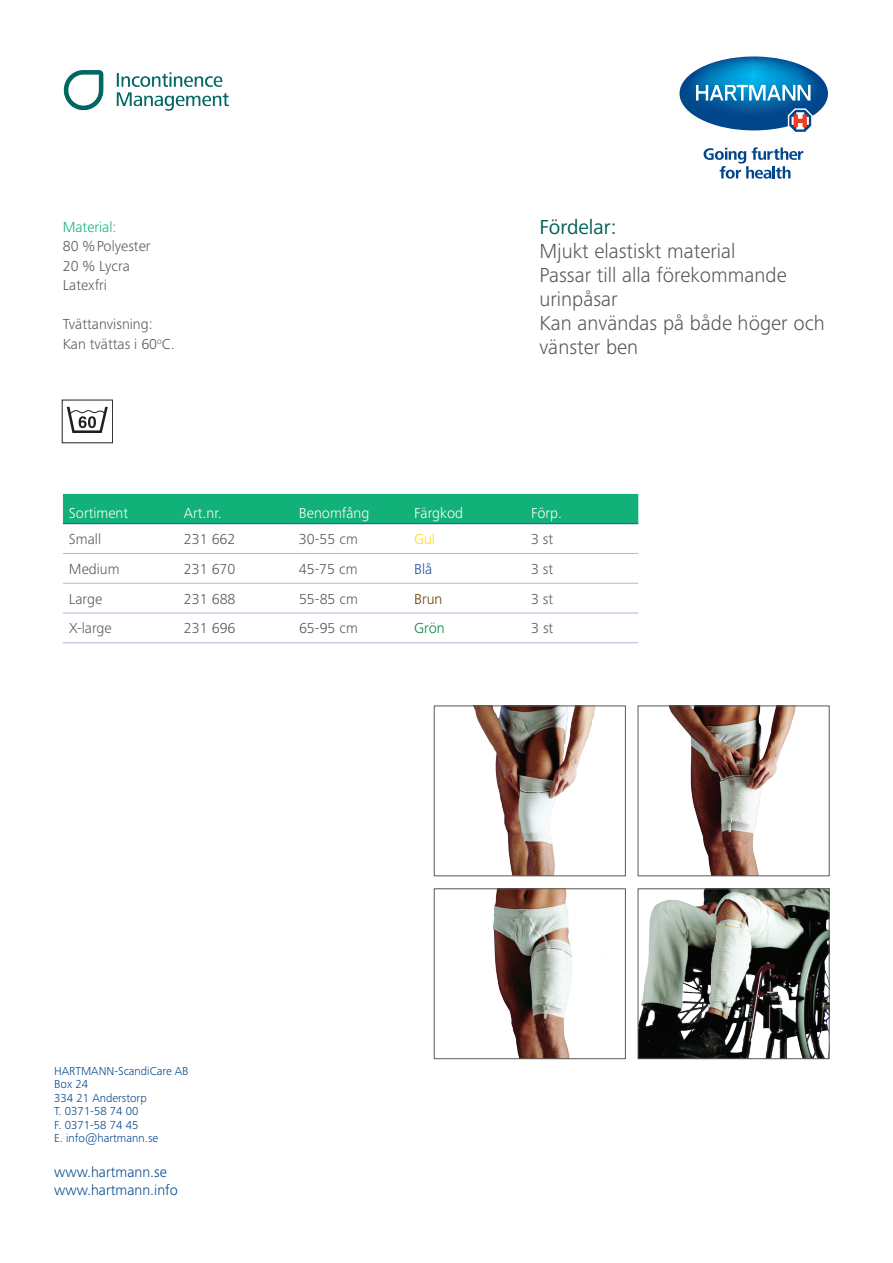
<style>
.page{position:relative;width:893px;height:1263px;background:#fff}
.page>*{position:absolute;margin:0;border:0;box-sizing:border-box;transform-origin:0 0}
.t1{font:300 21px/24px "Frutiger Next LTW1 G";color:#57585a}
.t2{font:21px "Frutiger Next LTW1 G";color:#005c55}
.t3{font:300 15px/19.5px "Frutiger Next LTW1 G";color:#57585a}
.t4{font:300 15px "Frutiger Next LTW1 G";color:#fff}
.t5{font:300 15px/18px "Frutiger Next LTW1 G";color:#01468c}
.t6{font:300 15px "Frutiger Next LTW1 G";color:#13b17a}
.t7{font:300 15px "Frutiger Next LTW1 G";color:#693a00}
.t8{font:300 15px "Frutiger Next LTW1 G";color:#00803b}
.t9{font:300 15px "Frutiger Next LTW1 G";color:#ffdc01}
.t10{font:300 15px "Frutiger Next LTW1 G";color:#214ba0}
.t11{font:300 12px/13.5px "Frutiger Next LTW1 G";color:#01468c}
</style>
<div class="page">
<img style="left:63px;top:70px;width:166px;height:41px">
<img style="left:679px;top:56px;width:149px;height:74px">
<svg style="left:696px;top:85px;width:114px;height:16px"></svg>
<svg style="left:789px;top:110px;width:22px;height:22px"></svg>
<svg style="left:704px;top:147px;width:99px;height:32px"></svg>
<svg style="left:67px;top:407px;width:41px;height:26px"></svg>
<div style="left:63px;top:494px;width:575px;height:29px;background:#13b17a"></div>
<hr style="left:63px;top:523px;width:115px;height:1px;background:#214ba0">
<hr style="left:178px;top:523px;width:115px;height:1px;background:#214ba0">
<hr style="left:293px;top:523px;width:115px;height:1px;background:#214ba0">
<hr style="left:408px;top:523px;width:117px;height:1px;background:#214ba0">
<hr style="left:525px;top:523px;width:113px;height:1px;background:#214ba0">
<hr style="left:63px;top:553px;width:115px;height:1px;background:#b3b6da">
<hr style="left:63px;top:583px;width:115px;height:1px;background:#b3b6da">
<hr style="left:63px;top:612px;width:115px;height:1px;background:#b3b6da">
<hr style="left:63px;top:642px;width:115px;height:1px;background:#b3b6da">
<hr style="left:178px;top:553px;width:115px;height:1px;background:#b3b6da">
<hr style="left:293px;top:553px;width:115px;height:1px;background:#b3b6da">
<hr style="left:408px;top:553px;width:117px;height:1px;background:#b3b6da">
<hr style="left:525px;top:553px;width:113px;height:1px;background:#b3b6da">
<hr style="left:178px;top:583px;width:115px;height:1px;background:#b3b6da">
<hr style="left:293px;top:583px;width:115px;height:1px;background:#b3b6da">
<hr style="left:408px;top:583px;width:117px;height:1px;background:#b3b6da">
<hr style="left:525px;top:583px;width:113px;height:1px;background:#b3b6da">
<hr style="left:178px;top:612px;width:115px;height:1px;background:#b3b6da">
<hr style="left:293px;top:612px;width:115px;height:1px;background:#b3b6da">
<hr style="left:408px;top:612px;width:117px;height:1px;background:#b3b6da">
<hr style="left:525px;top:612px;width:113px;height:1px;background:#b3b6da">
<hr style="left:178px;top:642px;width:115px;height:1px;background:#b3b6da">
<hr style="left:293px;top:642px;width:115px;height:1px;background:#b3b6da">
<hr style="left:408px;top:642px;width:117px;height:1px;background:#b3b6da">
<hr style="left:525px;top:642px;width:113px;height:1px;background:#b3b6da">
<img style="left:474px;top:708px;width:121px;height:166px">
<div style="left:434px;top:706px;width:192px;height:170px;border:1px solid #57585a"></div>
<img style="left:669px;top:708px;width:127px;height:166px">
<div style="left:638px;top:706px;width:191px;height:170px;border:1px solid #57585a"></div>
<img style="left:492px;top:890px;width:80px;height:167px">
<div style="left:434px;top:888px;width:192px;height:171px;border:1px solid #57585a"></div>
<img style="left:640px;top:890px;width:187px;height:167px">
<div style="left:638px;top:888px;width:191px;height:171px;border:1px solid #57585a"></div>
<p class="t6" style="left:63px;top:218px;width:55px">Material:</p>
<p class="t3" style="left:63px;top:237px;width:89px">80 %Polyester<br>20 % Lycra<br>Latexfri</p>
<p class="t3" style="left:63px;top:315px;width:114px">Tvättanvisning:<br>Kan tvättas i 60<sup>o</sup>C.</p>
<h1 class="t2" style="left:539px;top:215px;width:79px">Fördelar:</h1>
<h1 class="t1" style="left:539px;top:239px;width:287px">Mjukt elastiskt material<br>Passar till alla förekommande urinpåsar<br>Kan användas på både höger och vänster ben</h1>
<p class="t4" style="left:69px;top:504px;width:61px">Sortiment</p>
<p class="t4" style="left:184px;top:504px;width:40px">Art.nr.</p>
<p class="t4" style="left:299px;top:504px;width:72px">Benomfång</p>
<p class="t4" style="left:414px;top:504px;width:50px">Färgkod</p>
<p class="t4" style="left:531px;top:504px;width:33px">Förp.</p>
<p class="t3" style="left:69px;top:529px;width:34px">Small</p>
<p class="t3" style="left:184px;top:529px;width:53px">231 662</p>
<p class="t3" style="left:299px;top:529px;width:60px">30-55 cm</p>
<p class="t9" style="left:414px;top:530px;width:22px">Gul</p>
<p class="t3" style="left:531px;top:529px;width:24px">3 st</p>
<p class="t3" style="left:69px;top:559px;width:52px">Medium</p>
<p class="t3" style="left:184px;top:559px;width:53px">231 670</p>
<p class="t3" style="left:299px;top:559px;width:60px">45-75 cm</p>
<p class="t10" style="left:414px;top:560px;width:20px">Blå</p>
<p class="t3" style="left:531px;top:559px;width:24px">3 st</p>
<p class="t3" style="left:69px;top:589px;width:35px">Large</p>
<p class="t3" style="left:184px;top:589px;width:53px">231 688</p>
<p class="t3" style="left:299px;top:589px;width:60px">55-85 cm</p>
<p class="t7" style="left:414px;top:590px;width:30px">Brun</p>
<p class="t3" style="left:531px;top:589px;width:24px">3 st</p>
<p class="t3" style="left:69px;top:618px;width:44px">X-large</p>
<p class="t3" style="left:184px;top:618px;width:53px">231 696</p>
<p class="t3" style="left:299px;top:618px;width:60px">65-95 cm</p>
<p class="t8" style="left:414px;top:620px;width:32px">Grön</p>
<p class="t3" style="left:531px;top:618px;width:24px">3 st</p>
<p class="t11" style="left:54px;top:1064px;width:136px">HARTMANN-ScandiCare AB<br>Box 24<br>334 21 Anderstorp<br>T. 0371-58 74 00<br>F. 0371-58 74 45<br>E. info@hartmann.se</p>
<p class="t5" style="left:54px;top:1163px;width:125px">www.hartmann.se www.hartmann.info</p>
</div>
